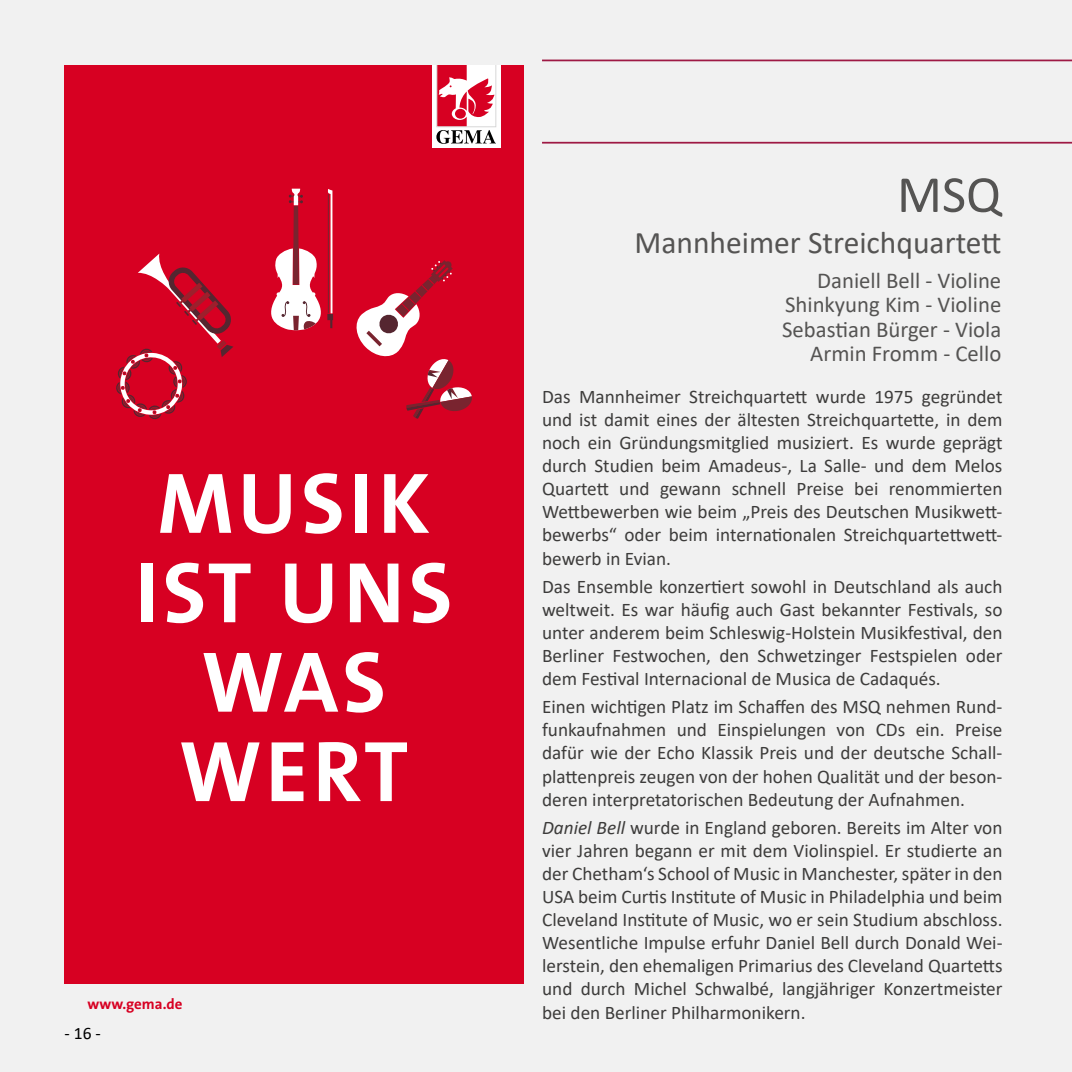
<style>
.page{position:relative;width:1072px;height:1072px;background:#fff}
.page>*{position:absolute;margin:0;border:0;box-sizing:border-box;transform-origin:0 0}
.t1{font:700 86.8px/89.4px "The Sans Os F";letter-spacing:.05em;color:#fff;text-align:center}
.t2{font:52.5px "Calibri";color:#555453}
.t3{font:31.5px "Calibri";color:#555453}
.t4{font:22.75px/24.5px "Calibri";color:#555453;text-align:right}
.t5{font:19.25px/23.1px "Calibri";color:#3d3c3b;text-align:justify}
.t6{font:17.5px "Calibri";color:#000}
.t7{font:700 14.88px "The Sans Os F";color:#d70022}
.s1{font-style:italic}
</style>
<div class="page">
<div style="left:0;top:0;width:1071px;height:1071px;background:#f1f1f1"></div>
<hr style="left:542px;top:60px;width:529px;height:1px;background:#9e1944">
<hr style="left:542px;top:142px;width:529px;height:2px;background:#9e1944">
<div style="left:64px;top:65px;width:459px;height:918px;background:#d70022"></div>
<div style="left:432px;top:65px;width:68px;height:83px;background:#fff"></div>
<svg style="left:436px;top:65px;width:60px;height:79px"></svg>
<svg style="left:356px;top:260px;width:116px;height:158px"></svg>
<svg style="left:271px;top:189px;width:62px;height:141px"></svg>
<svg style="left:116px;top:253px;width:117px;height:167px"></svg>
<h1 class="t1" style="left:135px;top:459px;width:319px">MUSIK<br>IST UNS<br>WAS<br>WERT</h1>
<p class="t7" style="left:87px;top:994px;width:96px">www.gema.de</p>
<p class="t6" style="left:64px;top:1021px;width:38px">-16-</p>
<h2 class="t2" style="left:897px;top:158px;width:106px">MSQ</h2>
<h3 class="t3" style="left:634px;top:221px;width:368px">Mannheimer Streichquartett</h3>
<p class="t4" style="left:782px;top:267px;width:221px">Daniell Bell - Violine<br>Shinkyung Kim - Violine<br>Sebastian Bürger - Viola<br>Armin Fromm - Cello</p>
<p class="t5" style="left:542px;top:384px;width:462px">Das Mannheimer Streichquartett wurde 1975 gegründet und ist damit eines der ältesten Streichquartette, in dem noch ein Gründungsmitglied musiziert. Es wurde geprägt durch Studien beim Amadeus-, La Salle- und dem Melos Quartett und gewann schnell Preise bei renommierten Wettbewerben wie beim „Preis des Deutschen Musikwett&shy;bewerbs“ oder beim internationalen Streichquartettwett&shy;bewerb in Evian.</p>
<p class="t5" style="left:542px;top:574px;width:462px">Das Ensemble konzertiert sowohl in Deutschland als auch weltweit. Es war häufig auch Gast bekannter Festivals, so unter anderem beim Schleswig-Holstein Musikfestival, den Berliner Festwochen, den Schwetzinger Festspielen oder dem Festival Internacional de Musica de Cadaqués.</p>
<p class="t5" style="left:542px;top:694px;width:462px">Einen wichtigen Platz im Schaffen des MSQ nehmen Rund&shy;funkaufnahmen und Einspielungen von CDs ein. Preise dafür wie der Echo Klassik Preis und der deutsche Schall&shy;plattenpreis zeugen von der hohen Qualität und der beson&shy;deren interpretatorischen Bedeutung der Aufnahmen.</p>
<p class="t5" style="left:542px;top:815px;width:462px"><span class="s1">Daniel Bell</span> wurde in England geboren. Bereits im Alter von vier Jahren begann er mit dem Violinspiel. Er studierte an der Chetham‘s School of Music in Manchester, später in den USA beim Curtis Institute of Music in Philadelphia und beim Cleveland Institute of Music, wo er sein Studium abschloss.<br>Wesentliche Impulse erfuhr Daniel Bell durch Donald Wei&shy;lerstein, den ehemaligen Primarius des Cleveland Quartetts und durch Michel Schwalbé, langjähriger Konzertmeister bei den Berliner Philharmonikern.</p>
</div>
